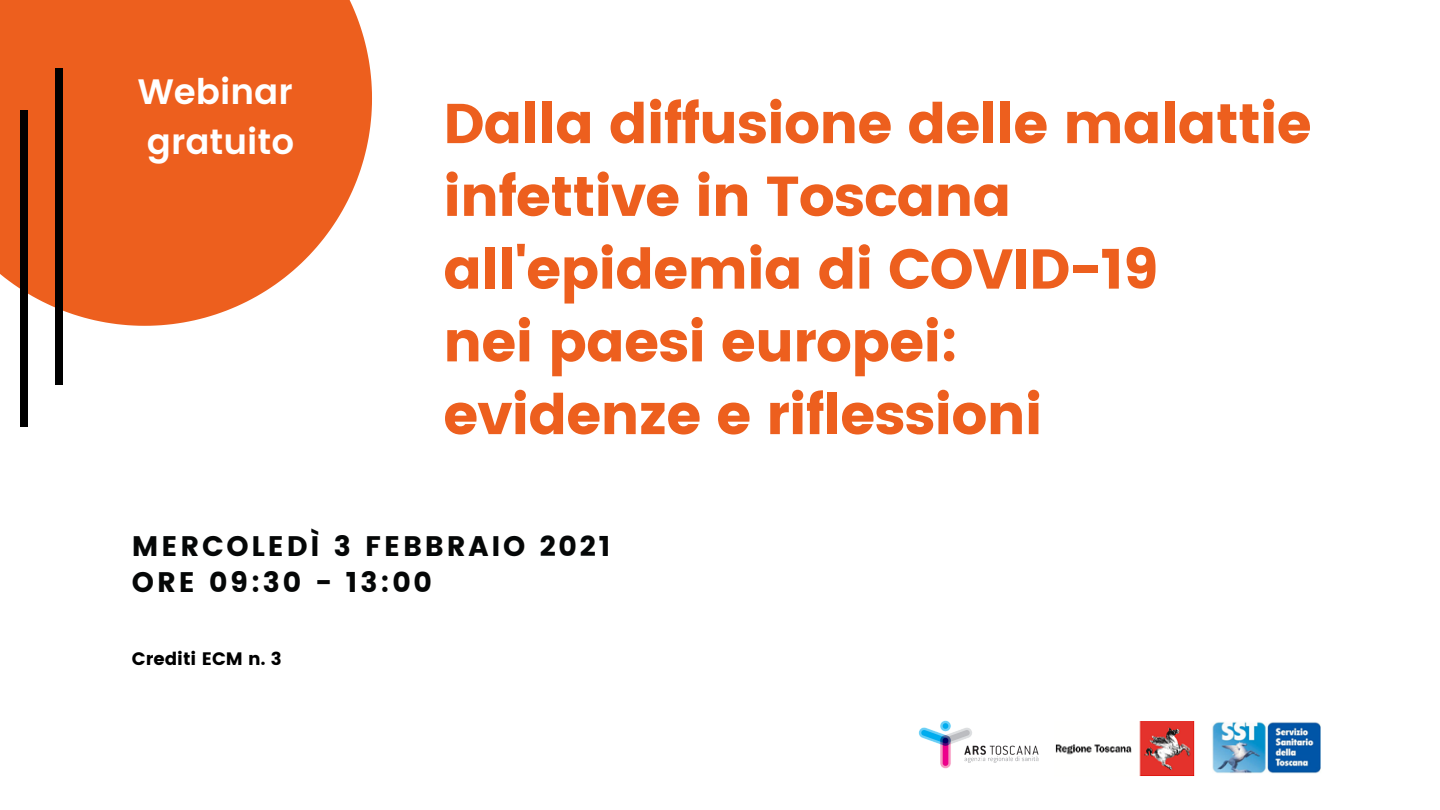
<style>
.page{position:relative;width:1440px;height:810px;background:#fff}
.page>*{position:absolute;margin:0;border:0;box-sizing:border-box;transform-origin:0 0}
.t1{font:56px/72.8px "Poppins";letter-spacing:-.02em;color:#ed5f1e}
.t2{font:600 35.3px "Poppins";color:#fff}
.t3{font:28.2px "Poppins";letter-spacing:.1em;color:#050707}
.t4{font:18px "Poppins";color:#000}
</style>
<div class="page">
<svg style="left:0;top:0;width:372px;height:326px;background:#ee7138"></svg>
<div style="left:20px;top:110px;width:7px;height:317px;background:#000"></div>
<div style="left:55px;top:68px;width:7px;height:317px;background:#000"></div>
<img style="left:918px;top:720px;width:121px;height:49px">
<img style="left:1055px;top:721px;width:140px;height:55px">
<img style="left:1212px;top:722px;width:109px;height:52px">
<p class="t2" style="left:138px;top:71px;width:156px">Webinar</p>
<p class="t2" style="left:147px;top:121px;width:149px">gratuito</p>
<p class="t1" style="left:443px;top:87px;width:870px">Dalla diffusione delle malattie infettive in Toscana all'epidemia di COVID-19</p>
<p class="t1" style="left:443px;top:306px;width:516px">nei paesi europei:</p>
<p class="t1" style="left:443px;top:378px;width:601px">evidenze e riflessioni</p>
<p class="t3" style="left:132px;top:530px;width:480px">MERCOLEDÌ 3 FEBBRAIO 2021</p>
<p class="t3" style="left:132px;top:566px;width:302px">ORE 09:30 - 13:00</p>
<p class="t4" style="left:132px;top:648px;width:151px">Crediti ECM n. 3</p>
</div>
